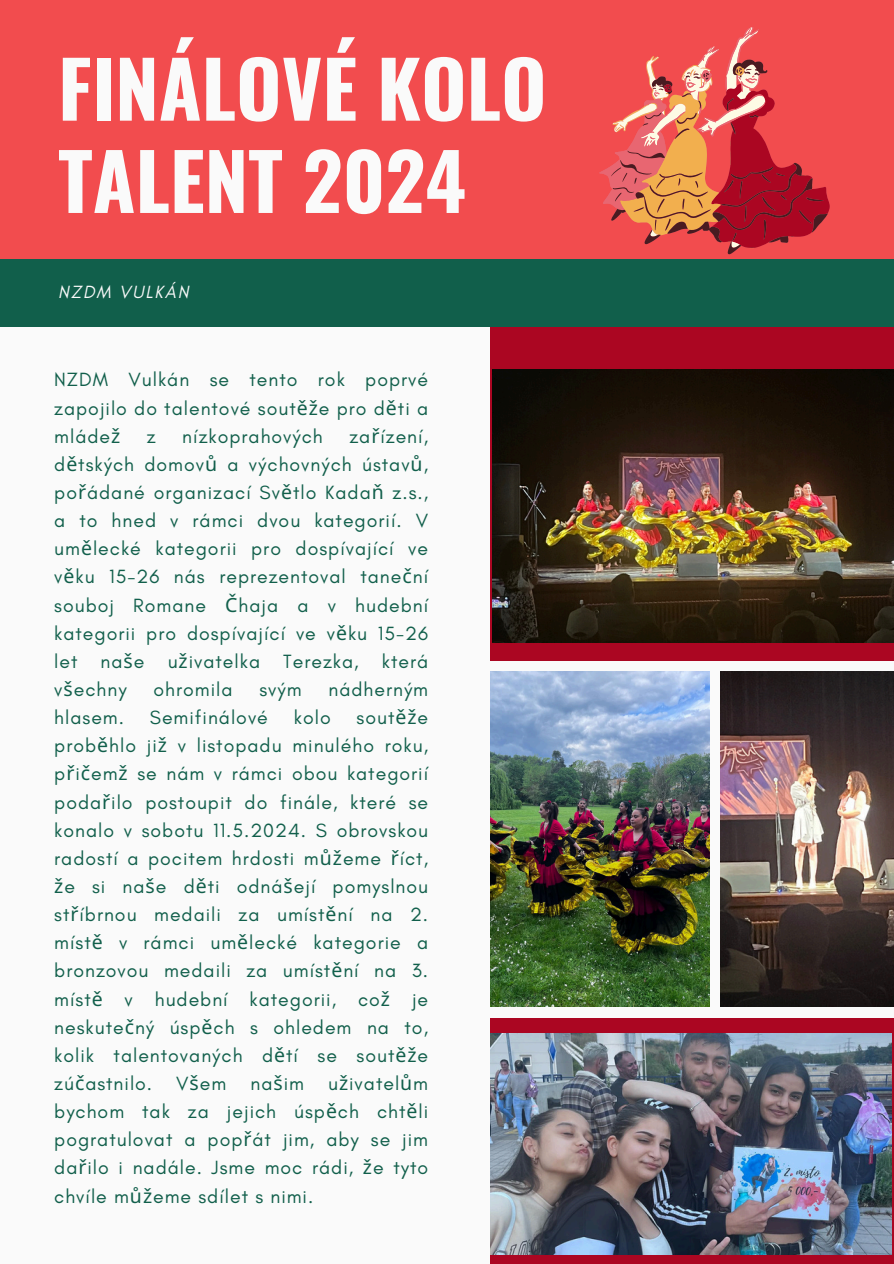
<style>
.page{position:relative;width:894px;height:1264px;background:#fff}
.page>*{position:absolute;margin:0;border:0;box-sizing:border-box;transform-origin:0 0}
.t1{font:700 77.7px/92.2px "Oswald";color:#fafafa}
.t2{font:19.5px/28.2px "Glacial Indifference";letter-spacing:.05em;color:#115f4b;text-align:justify}
.t3{font:italic 18px "Glacial Indifference";letter-spacing:.1em;color:#fafafa}
.s1{font-family:"Noto Sans"}
</style>
<div class="page">
<div style="left:0;top:0;width:893px;height:1263px;background:#fafafa"></div>
<div style="left:491px;top:326px;width:402px;height:334px;background:#ab0622"></div>
<img style="left:491px;top:671px;width:218px;height:335px">
<img style="left:720px;top:671px;width:173px;height:335px">
<div style="left:0;top:0;width:893px;height:260px;background:#f24c4e"></div>
<div style="left:0;top:259px;width:893px;height:67px;background:#115f4b"></div>
<img style="left:492px;top:370px;width:401px;height:272px">
<div style="left:490px;top:1018px;width:403px;height:245px;background:#ab0622"></div>
<img style="left:491px;top:1033px;width:400px;height:220px">
<svg style="left:599px;top:27px;width:230px;height:227px"></svg>
<h1 class="t1" style="left:58px;top:39px;width:490px">FINÁLOVÉ KOLO<br>TALENT 2024</h1>
<h2 class="t3" style="left:58px;top:281px;width:132px">NZDM VULKÁN</h2>
<p class="t2" style="left:54px;top:365px;width:375px">NZDM Vulkán se tento rok poprvé zapojilo do talentové sout<span class="s1">ěž</span>e pro d<span class="s1">ě</span>ti a mláde<span class="s1">ž</span></p>
<p class="t2" style="left:54px;top:422px;width:375px;text-indent:295px">za<span class="s1">ř</span>ízení, d<span class="s1">ě</span>tských domov<span class="s1">ů</span> a výchovných ústav<span class="s1">ů</span>, po<span class="s1">ř</span>ádané organizací Sv<span class="s1">ě</span>tlo Kada<span class="s1">ň</span> z.s., a to hned v rámci dvou kategorií. V um<span class="s1">ě</span>lecké kategorii pro dospívající ve v<span class="s1">ě</span>ku 15-26 nás reprezentoval tane<span class="s1">č</span>ní souboj Romane <span class="s1">Č</span>haja a v hudební kategorii pro dospívající ve v<span class="s1">ě</span>ku 15-26 let na<span class="s1">š</span>e u<span class="s1">ž</span>ivatelka Terezka, která v<span class="s1">š</span>echny</p>
<p class="t2" style="left:147px;top:422px;width:10px">z</p>
<p class="t2" style="left:182px;top:422px;width:142px">nízkoprahových</p>
<p class="t2" style="left:153px;top:675px;width:80px">ohromila</p>
<p class="t2" style="left:259px;top:675px;width:44px">svým</p>
<p class="t2" style="left:328px;top:675px;width:101px">nádherným</p>
<p class="t2" style="left:54px;top:703px;width:375px;text-indent:302px">sout<span class="s1">ěž</span>e prob<span class="s1">ě</span>hlo ji<span class="s1">ž</span> v listopadu minulého roku, p<span class="s1">ř</span>i<span class="s1">č</span>em<span class="s1">ž</span> se nám v rámci obou kategorií poda<span class="s1">ř</span>ilo postoupit do finále, které se konalo v sobotu 11.5.2024. S obrovskou radostí a pocitem hrdosti m<span class="s1">ůž</span>eme <span class="s1">ř</span>íct, <span class="s1">ž</span>e si na<span class="s1">š</span>e d<span class="s1">ě</span>ti odná<span class="s1">š</span>ejí pomyslnou st<span class="s1">ř</span>íbrnou medaili za umíst<span class="s1">ě</span>ní na 2. míst<span class="s1">ě</span> v rámci um<span class="s1">ě</span>lecké kategorie a bronzovou medaili za umíst<span class="s1">ě</span>ní na 3. míst<span class="s1">ě</span> v hudební kategorii, co<span class="s1">ž</span> je neskute<span class="s1">č</span>ný úsp<span class="s1">ě</span>ch s ohledem na to, kolik talentovaných d<span class="s1">ě</span>tí se sout<span class="s1">ěž</span>e zú<span class="s1">č</span>astnilo. V<span class="s1">š</span>em na<span class="s1">š</span>im u<span class="s1">ž</span>ivatel<span class="s1">ů</span>m bychom tak za jejich úsp<span class="s1">ě</span>ch cht<span class="s1">ě</span>li pogratulovat a pop<span class="s1">ř</span>át jim, aby se jim da<span class="s1">ř</span>ilo i nadále. Jsme moc rádi, <span class="s1">ž</span>e tyto chvíle m<span class="s1">ůž</span>eme sdílet s nimi.</p>
<p class="t2" style="left:54px;top:703px;width:71px">hlasem.</p>
<p class="t2" style="left:150px;top:703px;width:120px">Semifinálové</p>
<p class="t2" style="left:294px;top:703px;width:38px">kolo</p>
</div>
